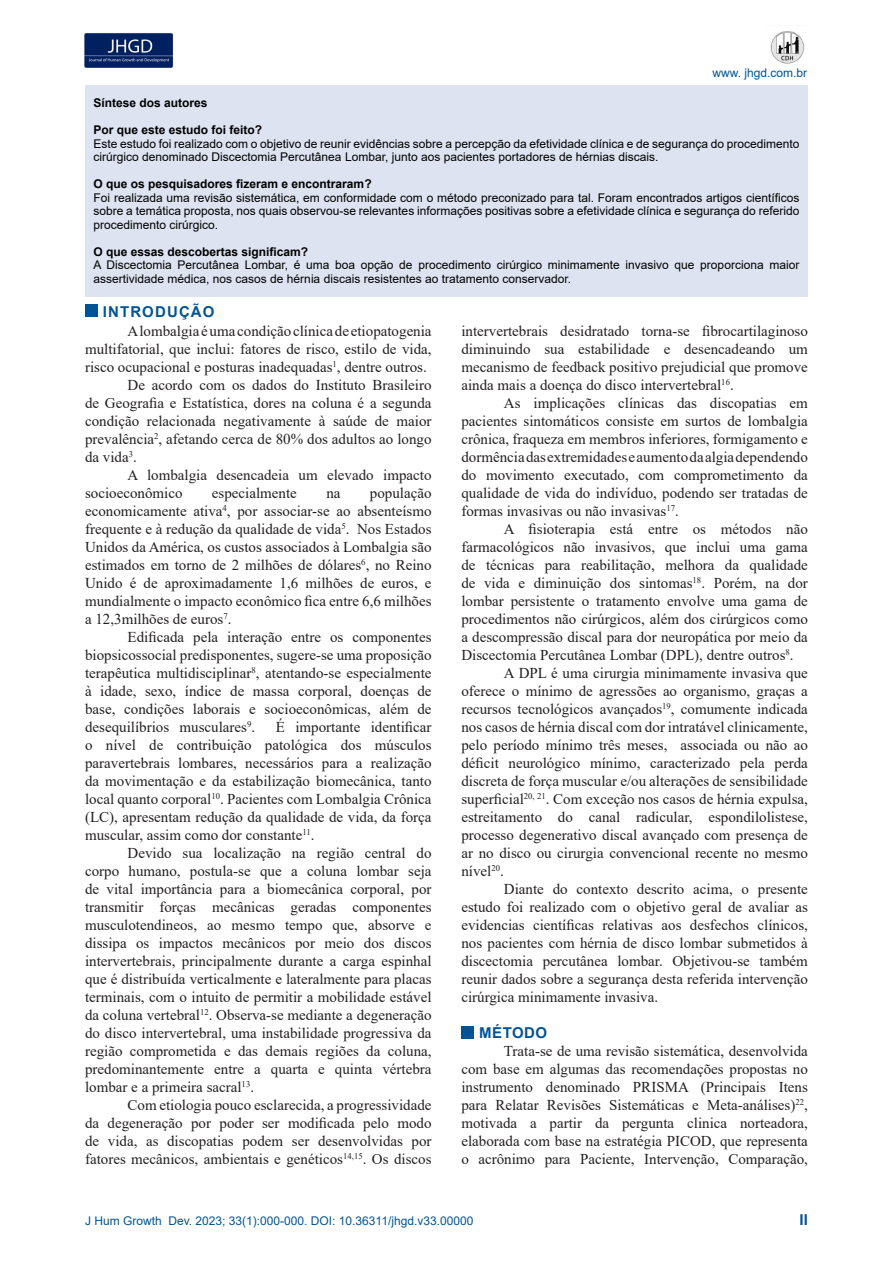
<style>
.page{position:relative;width:893px;height:1263px;background:#fff}
.page>*{position:absolute;margin:0;border:0;box-sizing:border-box;transform-origin:0 0}
.t1{font:15px/18px "Times New Roman";color:#231f20;text-align:justify}
.t2{font:700 15px "Arial";letter-spacing:.075em;color:#005495}
.t3{font:12px/13.5px "Arial";color:#000}
.t4{font:700 12px "Arial";color:#000}
.t5{font:12px "Arial";color:#005495}
</style>
<div class="page">
<img style="left:84px;top:33px;width:89px;height:35px">
<img style="left:770px;top:31px;width:35px;height:33px">
<div style="left:85px;top:304px;width:12px;height:13px;background:#005495"></div>
<div style="left:461px;top:1026px;width:12px;height:12px;background:#005495"></div>
<div style="left:85px;top:85px;width:723px;height:211px;background:#dde3f0"></div>
<p class="t5" style="left:712px;top:64px;width:96px">www. jhgd.com.br</p>
<p class="t4" style="left:94px;top:95px;width:116px">Síntese dos autores</p>
<p class="t4" style="left:94px;top:122px;width:170px">Por que este estudo foi feito?</p>
<p class="t3" style="left:94px;top:137px;width:707px">Este estudo foi realizado com o objetivo de reunir evidências sobre a percepção da efetividade clínica e de segurança do procedimento cirúrgico denominado Discectomia Percutânea Lombar, junto aos pacientes portadores de hérnias discais.</p>
<p class="t4" style="left:94px;top:176px;width:280px">O que os pesquisadores fizeram e encontraram?</p>
<p class="t3" style="left:94px;top:191px;width:707px;text-align:justify">Foi realizada uma revisão sistemática, em conformidade com o método preconizado para tal. Foram encontrados artigos científicos sobre a temática proposta, nos quais observou-se relevantes informações positivas sobre a efetividade clínica e segurança do referido procedimento cirúrgico.</p>
<p class="t4" style="left:94px;top:243px;width:216px">O que essas descobertas significam?</p>
<p class="t3" style="left:94px;top:258px;width:707px">A Discectomia Percutânea Lombar, é uma boa opção de procedimento cirúrgico minimamente invasivo que proporciona maior assertividade médica, nos casos de hérnia discais resistentes ao tratamento conservador.</p>
<p class="t2" style="left:103px;top:301px;width:113px">INTRODUÇÃO</p>
<p class="t1" style="left:85px;top:322px;width:348px;text-indent:43px">A lombalgia é uma condição clínica de etiopatogenia multifatorial, que inclui: fatores de risco, estilo de vida, risco ocupacional e posturas inadequadas<sup>1</sup>, dentre outros.</p>
<p class="t1" style="left:85px;top:376px;width:348px;text-indent:43px">De acordo com os dados do Instituto Brasileiro de Geografia e Estatística, dores na coluna é a segunda condição relacionada negativamente à saúde de maior prevalência<sup>2</sup>, afetando cerca de 80% dos adultos ao longo da vida<sup>3</sup>.</p>
<p class="t1" style="left:85px;top:466px;width:348px;text-indent:43px">A lombalgia desencadeia um elevado impacto socioeconômico</p>
<p class="t1" style="left:85px;top:484px;width:348px;text-indent:285px">população economicamente ativa<sup>4</sup>, por associar-se ao absenteísmo frequente e à redução da qualidade de vida<sup>5</sup>. Nos Estados Unidos da América, os custos associados à Lombalgia são estimados em torno de 2 milhões de dólares<sup>6</sup>, no Reino Unido é de aproximadamente 1,6 milhões de euros, e mundialmente o impacto econômico fica entre 6,6 milhões a 12,3milhões de euros<sup>7</sup>.</p>
<p class="t1" style="left:85px;top:628px;width:348px;text-indent:43px">Edificada pela interação entre os componentes biopsicossocial predisponentes, sugere-se uma proposição terapêutica multidisciplinar<sup>8</sup>, atentando-se especialmente à idade, sexo, índice de massa corporal, doenças de base, condições laborais e socioeconômicas, além de desequilíbrios musculares<sup>9</sup>.</p>
<p class="t1" style="left:212px;top:484px;width:86px">especialmente</p>
<p class="t1" style="left:326px;top:484px;width:16px">na</p>
<p class="t1" style="left:85px;top:718px;width:348px;text-indent:191px">É importante identificar o nível de contribuição patológica dos músculos paravertebrais lombares, necessários para a realização da movimentação e da estabilização biomecânica, tanto local quanto corporal<sup>10</sup>. Pacientes com Lombalgia Crônica (LC), apresentam redução da qualidade de vida, da força muscular, assim como dor constante<sup>11</sup>.</p>
<p class="t1" style="left:85px;top:844px;width:348px;text-indent:43px">Devido sua localização na região central do corpo humano, postula-se que a coluna lombar seja de vital importância para a biomecânica corporal, por transmitir forças mecânicas geradas componentes musculotendineos, ao mesmo tempo que, absorve e dissipa os impactos mecânicos por meio dos discos intervertebrais, principalmente durante a carga espinhal que é distribuída verticalmente e lateralmente para placas terminais, com o intuito de permitir a mobilidade estável da coluna vertebral<sup>12</sup>. Observa-se mediante a degeneração do disco intervertebral, uma instabilidade progressiva da região comprometida e das demais regiões da coluna, predominantemente entre a quarta e quinta vértebra lombar e a primeira sacral<sup>13</sup>.</p>
<p class="t1" style="left:85px;top:1096px;width:348px;text-indent:43px">Com etiologia pouco esclarecida, a progressividade da degeneração por poder ser modificada pelo modo de vida, as discopatias podem ser desenvolvidas por fatores mecânicos, ambientais e genéticos<sup>14,15</sup>. Os discos</p>
<p class="t1" style="left:461px;top:322px;width:348px">intervertebrais desidratado torna-se fibrocartilaginoso diminuindo sua estabilidade e desencadeando um mecanismo de feedback positivo prejudicial que promove ainda mais a doença do disco intervertebral<sup>16</sup>.</p>
<p class="t1" style="left:461px;top:394px;width:348px;text-indent:43px">As implicações clínicas das discopatias em pacientes sintomáticos consiste em surtos de lombalgia crônica, fraqueza em membros inferiores, formigamento e dormência das extremidades e aumento da algia dependendo do movimento executado, com comprometimento da qualidade de vida do indivíduo, podendo ser tratadas de formas invasivas ou não invasivas<sup>17</sup>.</p>
<p class="t1" style="left:461px;top:520px;width:348px;text-indent:43px">A fisioterapia está entre os métodos não farmacológicos não invasivos, que inclui uma gama de técnicas para reabilitação, melhora da qualidade de vida e diminuição dos sintomas<sup>18</sup>. Porém, na dor lombar persistente o tratamento envolve uma gama de procedimentos não cirúrgicos, além dos cirúrgicos como a descompressão discal para dor neuropática por meio da Discectomia Percutânea Lombar (DPL), dentre outros<sup>8</sup>.</p>
<p class="t1" style="left:461px;top:664px;width:348px;text-indent:43px">A DPL é uma cirurgia minimamente invasiva que oferece o mínimo de agressões ao organismo, graças a recursos tecnológicos avançados<sup>19</sup>, comumente indicada nos casos de hérnia discal com dor intratável clinicamente, pelo período mínimo três meses, associada ou não ao déficit neurológico mínimo, caracterizado pela perda discreta de força muscular e/ou alterações de sensibilidade superficial<sup>20,</sup> <sup>21</sup>. Com exceção nos casos de hérnia expulsa, estreitamento do canal radicular, espondilolistese, processo degenerativo discal avançado com presença de ar no disco ou cirurgia convencional recente no mesmo nível<sup>20</sup>.</p>
<p class="t1" style="left:461px;top:880px;width:348px;text-indent:43px">Diante do contexto descrito acima, o presente estudo foi realizado com o objetivo geral de avaliar as evidencias científicas relativas aos desfechos clínicos, nos pacientes com hérnia de disco lombar submetidos à discectomia percutânea lombar. Objetivou-se também reunir dados sobre a segurança desta referida intervenção cirúrgica minimamente invasiva.</p>
<p class="t2" style="left:479px;top:1022px;width:70px">MÉTODO</p>
<p class="t1" style="left:461px;top:1042px;width:348px;text-indent:43px">Trata-se de uma revisão sistemática, desenvolvida com base em algumas das recomendações propostas no instrumento denominado PRISMA (Principais Itens para Relatar Revisões Sistemáticas e Meta-análises)<sup>22</sup>, motivada a partir da pergunta clinica norteadora, elaborada com base na estratégia PICOD, que representa o acrônimo para Paciente, Intervenção, Comparação,</p>
<p class="t5" style="left:85px;top:1212px;width:390px">J Hum Growth Dev. 2023; 33(1):000-000. DOI: 10.36311/jhgd.v33.00000</p>
<p class="t2" style="left:800px;top:1209px;width:10px">II</p>
</div>
